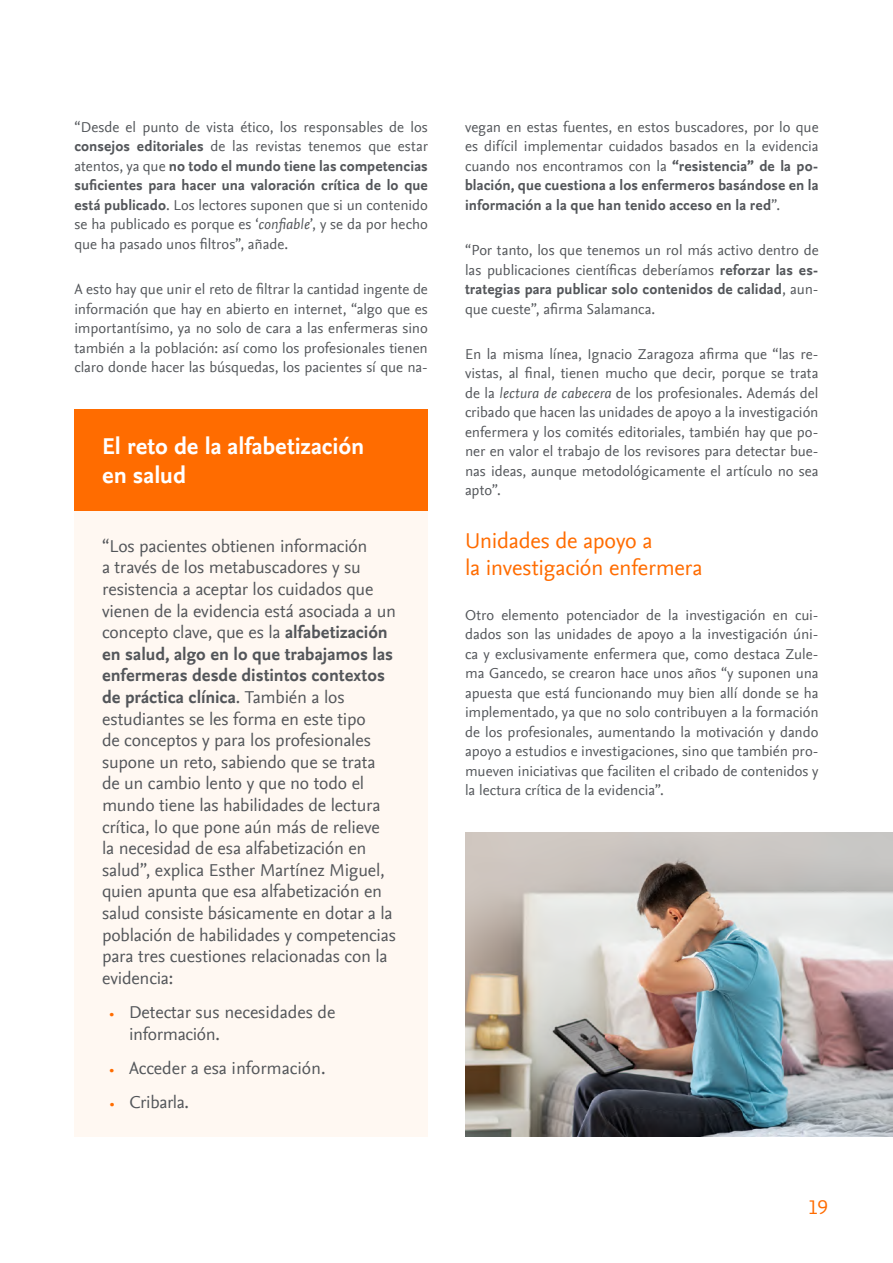
<style>
.page{position:relative;width:893px;height:1263px;background:#fff}
.page>*{position:absolute;margin:0;border:0;box-sizing:border-box;transform-origin:0 0}
.t1{font:700 24px/28.8px "Nexus Sans Offc Pro";color:#fff}
.t2{font:22.5px/27px "Nexus Sans Offc Pro";letter-spacing:-.01em;color:#ff6c00}
.t3{font:300 22.5px "Elsevier Display";color:#ff6c00}
.t4{font:18px/21.6px "Nexus Sans Offc Pro";letter-spacing:-.01em;color:#53565a}
.t5{font:15px/19.5px "Nexus Sans Offc Pro";color:#53565a;text-align:justify}
.s1{font-weight:700}
.s2{font-style:italic}
.s3{font-size:15px;color:#ff6c00}
</style>
<div class="page">
<div style="left:74px;top:409px;width:354px;height:102px;background:#ff6c00"></div>
<div style="left:74px;top:511px;width:354px;height:625px;background:#fff8f2"></div>
<img style="left:465px;top:832px;width:428px;height:304px">
<p class="t5" style="left:74px;top:116px;width:355px">“Desde el punto de vista ético, los responsables de los <span class="s1">consejos editoriales</span> de las revistas tenemos que estar atentos, ya que <span class="s1">no todo el mundo tiene las competencias suficientes para hacer una valoración crítica de lo que está publicado</span>. Los lectores suponen que si un contenido se ha publicado es porque es ‘<span class="s2">confiable</span>’, y se da por hecho que ha pasado unos filtros”, añade.</p>
<p class="t5" style="left:74px;top:278px;width:355px">A esto hay que unir el reto de filtrar la cantidad ingente de información que hay en abierto en internet, “algo que es importantísimo, ya no solo de cara a las enfermeras sino también a la población: así como los profesionales tienen claro donde hacer las búsquedas, los pacientes sí que na-</p>
<h1 class="t1" style="left:102px;top:431px;width:264px">El reto de la alfabetización en salud</h1>
<p class="t4" style="left:102px;top:534px;width:295px">“Los pacientes obtienen información<br>a través de los metabuscadores y su resistencia a aceptar los cuidados que vienen de la evidencia está asociada a un concepto clave, que es la <span class="s1">alfabetización en salud, algo en lo que trabajamos las enfermeras desde distintos contextos de práctica clínica</span>. También a los estudiantes se les forma en este tipo<br>de conceptos y para los profesionales supone un reto, sabiendo que se trata de un cambio lento y que no todo el mundo tiene las habilidades de lectura crítica, lo que pone aún más de relieve la necesidad de esa alfabetización en salud”, explica Esther Martínez Miguel, quien apunta que esa alfabetización en salud consiste básicamente en dotar a la población de habilidades y competencias para tres cuestiones relacionadas con la evidencia:</p>
<p class="t4" style="left:129px;top:1000px;width:208px;text-indent:-20px"><span class="s3">•</span> Detectar sus necesidades de información.</p>
<p class="t4" style="left:110px;top:1056px;width:218px"><span class="s3">•</span> Acceder a esa información.</p>
<p class="t4" style="left:110px;top:1091px;width:81px"><span class="s3">•</span> Cribarla.</p>
<p class="t5" style="left:465px;top:116px;width:355px">vegan en estas fuentes, en estos buscadores, por lo que es difícil implementar cuidados basados en la evidencia cuando nos encontramos con la <span class="s1">“resistencia” de la po&shy;blación, que cuestiona a los enfermeros basándose en la información a la que han tenido acceso en la red</span>”.</p>
<p class="t5" style="left:465px;top:239px;width:355px">“Por tanto, los que tenemos un rol más activo dentro de las publicaciones científicas deberíamos <span class="s1">reforzar las es&shy;trategias para publicar solo contenidos de calidad</span>, aun&shy;que cueste”, afirma Salamanca.</p>
<p class="t5" style="left:465px;top:343px;width:355px">En la misma línea, Ignacio Zaragoza afirma que “las re&shy;vistas, al final, tienen mucho que decir, porque se trata de la <span class="s2">lectura de cabecera</span> de los profesionales. Además del cribado que hacen las unidades de apoyo a la investigación enfermera y los comités editoriales, también hay que po&shy;ner en valor el trabajo de los revisores para detectar bue&shy;nas ideas, aunque metodológicamente el artículo no sea apto”.</p>
<h2 class="t2" style="left:465px;top:525px;width:239px">Unidades de apoyo a<br>la investigación enfermera</h2>
<p class="t5" style="left:465px;top:604px;width:355px">Otro elemento potenciador de la investigación en cui&shy;dados son las unidades de apoyo a la investigación úni&shy;ca y exclusivamente enfermera que, como destaca Zule&shy;ma Gancedo, se crearon hace unos años “y suponen una apuesta que está funcionando muy bien allí donde se ha implementado, ya que no solo contribuyen a la formación de los profesionales, aumentando la motivación y dando apoyo a estudios e investigaciones, sino que también pro&shy;mueven iniciativas que faciliten el cribado de contenidos y la lectura crítica de la evidencia”.</p>
<h2 class="t3" style="left:809px;top:1194px;width:21px">19</h2>
</div>
